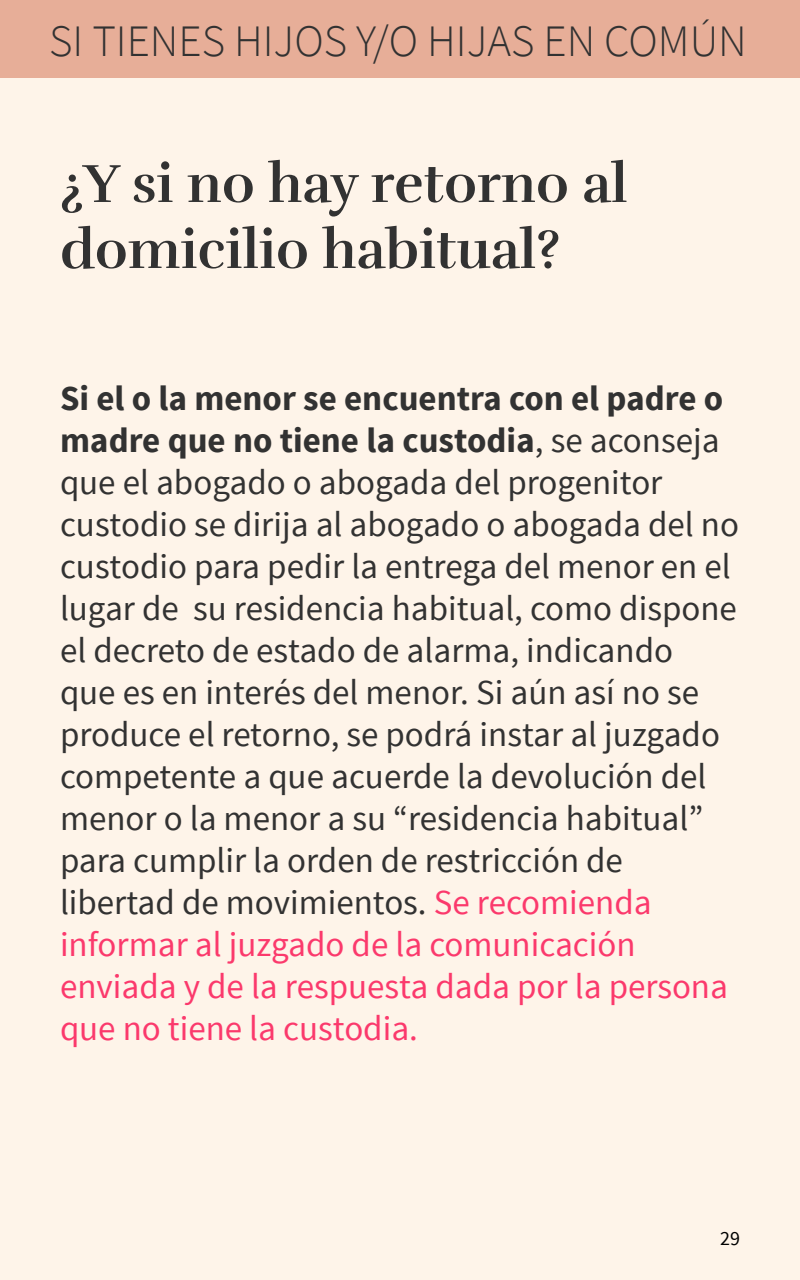
<style>
.page{position:relative;width:800px;height:1280px;background:#fef4e9}
.page>*{position:absolute;margin:0;border:0;box-sizing:border-box;transform-origin:0 0}
._02_pregunta{font:700 55px/66px "Rufina";color:#323232}
.t1{font:300 45px "Source Sans Pro";color:#323232}
._00_txt{font:35px/42px "Source Sans Pro";color:#323232}
.t2{font:20px "Source Sans Pro";color:#000}
.s1{font-weight:700}
.s2{color:#fb396c}
</style>
<div class="page">
<div style="left:0;top:0;width:800px;height:78px;background:#e7ae98"></div>
<p class="t1" style="left:49px;top:14px;width:699px">SI TIENES HIJOS Y/O HIJAS EN COMÚN</p>
<p class="_02_pregunta" style="left:60px;top:151px;width:569px">¿Y si no hay retorno al domicilio habitual?</p>
<p class="_00_txt" style="left:60px;top:378px;width:681px"><span class="s1">Si el o la menor se encuentra con el padre o madre que no tiene la custodia</span>, se aconseja que el abogado o abogada del progenitor custodio se dirija al abogado o abogada del no custodio para pedir la entrega del menor en el lugar de su residencia habitual, como dispone el decreto de estado de alarma, indicando<br>que es en interés del menor. Si aún así no se produce el retorno, se podrá instar al juzgado competente a que acuerde la devolución del menor o la menor a su “residencia habitual” para cumplir la orden de restricción de libertad de movimientos. <span class="s2">Se recomienda informar al juzgado de la comunicación enviada y de la respuesta dada por la persona que no tiene la custodia.</span></p>
<p class="t2" style="left:720px;top:1226px;width:21px">29</p>
</div>
